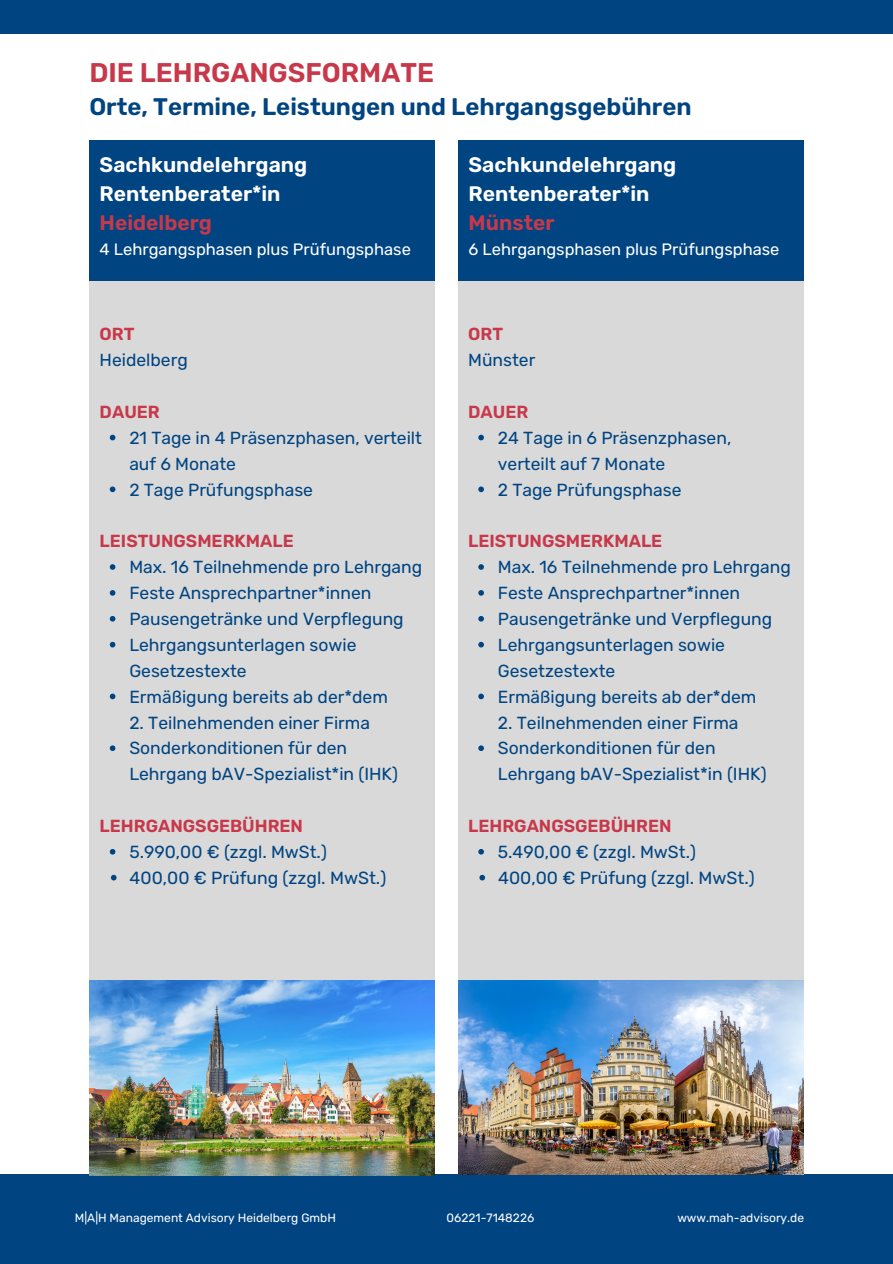
<style>
.page{position:relative;width:893px;height:1264px;background:#fff}
.page>*{position:absolute;margin:0;border:0;box-sizing:border-box;transform-origin:0 0}
.t1{font:600 27px "Rubik";color:#c7384a}
.t2{font:600 24px "Rubik";color:#004481}
.t3{font:600 21px "Rubik";color:#fff}
.t4{font:600 21px "Rubik";color:#c7384a}
.t5{font:17.55px "Rubik";color:#004481}
.t6{font:17.4px/25.8px "Rubik";color:#004481}
.t7{font:600 17.4px "Rubik";color:#c7384a}
.t8{font:16.5px "Rubik";color:#fff}
.t9{font:12px "Rubik";color:#fff}
</style>
<div class="page">
<div style="left:0;top:1174px;width:892px;height:89px;background:#004481"></div>
<div style="left:89px;top:201px;width:346px;height:780px;background:#d9d9d9"></div>
<div style="left:89px;top:140px;width:346px;height:141px;background:#004481"></div>
<img style="left:89px;top:980px;width:346px;height:195px">
<div style="left:458px;top:213px;width:346px;height:780px;background:#d9d9d9"></div>
<img style="left:458px;top:980px;width:345px;height:194px">
<div style="left:458px;top:140px;width:346px;height:141px;background:#004481"></div>
<svg style="left:110px;top:435px;width:5px;height:5px"></svg>
<svg style="left:110px;top:486px;width:5px;height:6px"></svg>
<svg style="left:110px;top:564px;width:5px;height:6px"></svg>
<svg style="left:110px;top:590px;width:5px;height:5px"></svg>
<svg style="left:110px;top:616px;width:5px;height:5px"></svg>
<svg style="left:110px;top:642px;width:5px;height:5px"></svg>
<svg style="left:110px;top:693px;width:5px;height:6px"></svg>
<svg style="left:110px;top:745px;width:5px;height:6px"></svg>
<svg style="left:110px;top:849px;width:5px;height:5px"></svg>
<svg style="left:111px;top:874px;width:5px;height:6px"></svg>
<div style="left:0;top:0;width:892px;height:33px;background:#004481"></div>
<svg style="left:478px;top:435px;width:6px;height:5px"></svg>
<svg style="left:478px;top:486px;width:6px;height:6px"></svg>
<svg style="left:478px;top:564px;width:6px;height:6px"></svg>
<svg style="left:478px;top:590px;width:6px;height:5px"></svg>
<svg style="left:478px;top:616px;width:6px;height:5px"></svg>
<svg style="left:478px;top:642px;width:6px;height:5px"></svg>
<svg style="left:478px;top:693px;width:6px;height:6px"></svg>
<svg style="left:478px;top:745px;width:6px;height:6px"></svg>
<svg style="left:478px;top:849px;width:6px;height:5px"></svg>
<svg style="left:479px;top:874px;width:6px;height:6px"></svg>
<p class="t1" style="left:89px;top:57px;width:346px">DIE LEHRGANGSFORMATE</p>
<p class="t2" style="left:89px;top:93px;width:603px">Orte, Termine, Leistungen und Lehrgangsgebühren</p>
<p class="t3" style="left:100px;top:152px;width:209px">Sachkundelehrgang</p>
<p class="t3" style="left:100px;top:181px;width:182px">Rentenberater*in</p>
<p class="t4" style="left:100px;top:210px;width:114px">Heidelberg</p>
<p class="t8" style="left:100px;top:239px;width:313px">4 Lehrgangsphasen plus Prüfungsphase</p>
<p class="t3" style="left:468px;top:152px;width:209px">Sachkundelehrgang</p>
<p class="t3" style="left:468px;top:181px;width:182px">Rentenberater*in</p>
<p class="t4" style="left:468px;top:210px;width:87px">Münster</p>
<p class="t8" style="left:468px;top:239px;width:312px">6 Lehrgangsphasen plus Prüfungsphase</p>
<p class="t7" style="left:100px;top:324px;width:36px">ORT</p>
<p class="t6" style="left:100px;top:347px;width:90px">Heidelberg</p>
<p class="t7" style="left:100px;top:401px;width:62px">DAUER</p>
<p class="t6" style="left:129px;top:425px;width:294px">21 Tage in 4 Präsenzphasen, verteilt auf 6 Monate</p>
<p class="t6" style="left:129px;top:476px;width:185px">2 Tage Prüfungsphase</p>
<p class="t7" style="left:100px;top:531px;width:195px">LEISTUNGSMERKMALE</p>
<p class="t6" style="left:129px;top:554px;width:294px">Max. 16 Teilnehmende pro Lehrgang</p>
<p class="t6" style="left:129px;top:580px;width:243px">Feste Ansprechpartner*innen</p>
<p class="t6" style="left:129px;top:606px;width:276px">Pausengetränke und Verpflegung</p>
<p class="t6" style="left:129px;top:632px;width:228px">Lehrgangsunterlagen sowie<br>Gesetzestexte</p>
<p class="t6" style="left:129px;top:683px;width:260px">Ermäßigung bereits ab der*dem</p>
<p class="t6" style="left:129px;top:709px;width:242px">2. Teilnehmenden einer Firma</p>
<p class="t6" style="left:129px;top:735px;width:270px">Sonderkonditionen für den<br>Lehrgang bAV-Spezialist*in (IHK)</p>
<p class="t7" style="left:100px;top:815px;width:205px">LEHRGANGSGEBÜHREN</p>
<p class="t6" style="left:129px;top:839px;width:199px">5.990,00 € (zzgl. MwSt.)</p>
<p class="t5" style="left:130px;top:867px;width:258px">400,00 € Prüfung (zzgl. MwSt.)</p>
<p class="t7" style="left:468px;top:324px;width:36px">ORT</p>
<p class="t6" style="left:468px;top:347px;width:69px">Münster</p>
<p class="t7" style="left:468px;top:401px;width:62px">DAUER</p>
<p class="t6" style="left:498px;top:425px;width:235px">24 Tage in 6 Präsenzphasen, verteilt auf 7 Monate</p>
<p class="t6" style="left:498px;top:476px;width:185px">2 Tage Prüfungsphase</p>
<p class="t7" style="left:468px;top:531px;width:195px">LEISTUNGSMERKMALE</p>
<p class="t6" style="left:498px;top:554px;width:294px">Max. 16 Teilnehmende pro Lehrgang</p>
<p class="t6" style="left:498px;top:580px;width:243px">Feste Ansprechpartner*innen</p>
<p class="t6" style="left:498px;top:606px;width:276px">Pausengetränke und Verpflegung</p>
<p class="t6" style="left:498px;top:632px;width:228px">Lehrgangsunterlagen sowie<br>Gesetzestexte</p>
<p class="t6" style="left:498px;top:683px;width:260px">Ermäßigung bereits ab der*dem</p>
<p class="t6" style="left:498px;top:709px;width:242px">2. Teilnehmenden einer Firma</p>
<p class="t6" style="left:498px;top:735px;width:270px">Sonderkonditionen für den<br>Lehrgang bAV-Spezialist*in (IHK)</p>
<p class="t7" style="left:468px;top:815px;width:205px">LEHRGANGSGEBÜHREN</p>
<p class="t6" style="left:498px;top:839px;width:199px">5.490,00 € (zzgl. MwSt.)</p>
<p class="t5" style="left:498px;top:867px;width:258px">400,00 € Prüfung (zzgl. MwSt.)</p>
<p class="t9" style="left:75px;top:1210px;width:262px">M|A|H Management Advisory Heidelberg GmbH</p>
<p class="t9" style="left:446px;top:1210px;width:89px">06221-7148226</p>
<p class="t9" style="left:677px;top:1210px;width:128px">www.mah-advisory.de</p>
</div>
